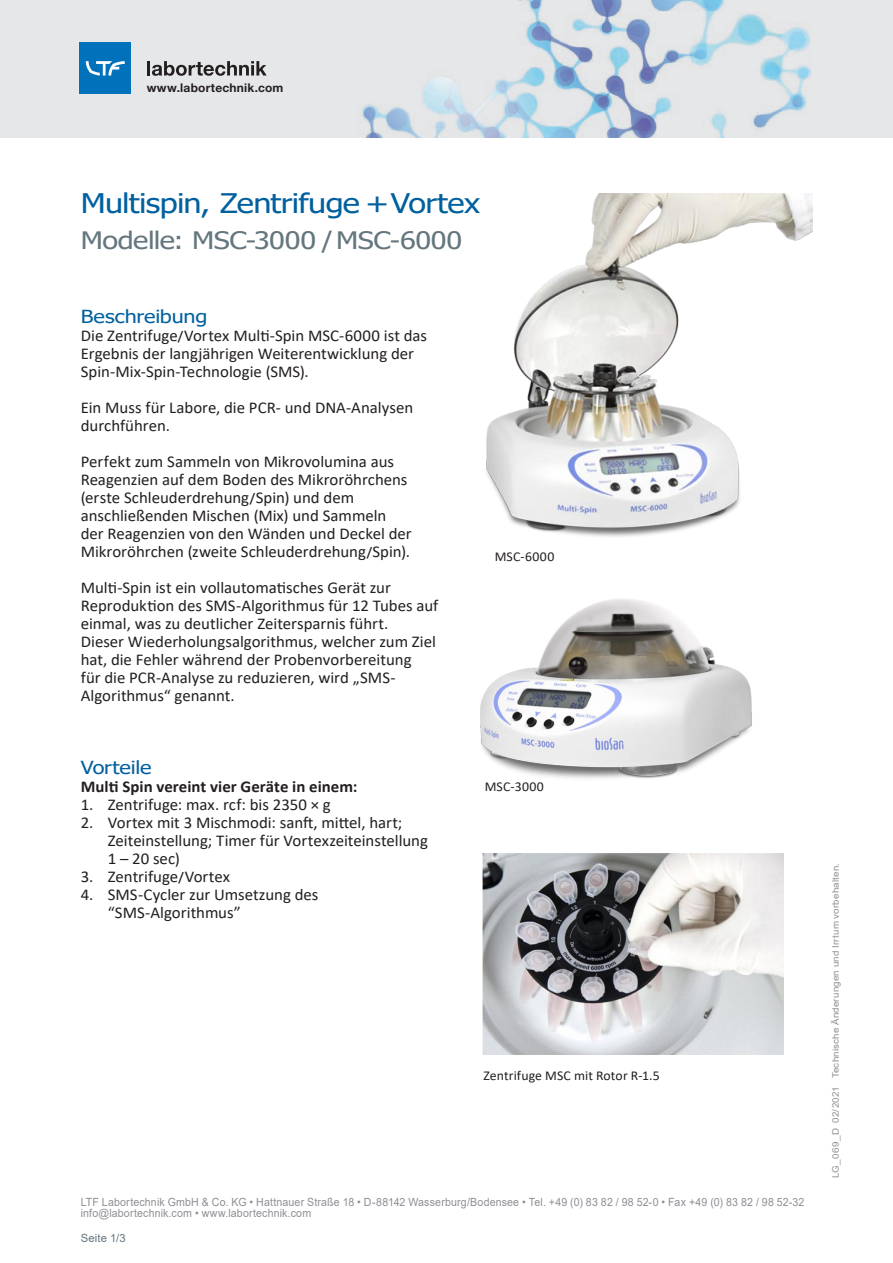
<style>
.page{position:relative;width:893px;height:1263px;background:#fff}
.page>*{position:absolute;margin:0;border:0;box-sizing:border-box;transform-origin:0 0}
.Headline{font:27px "Tahoma";letter-spacing:-.02em;color:#00609f;scale:1.2 1}
.Headline-2{font:24px "Tahoma";letter-spacing:-.015em;color:#64767e;scale:1.2 1}
.Subline{font:18px "Tahoma";letter-spacing:-.005em;color:#00609f;scale:1.2 1}
.Body{font:18px "Tahoma";letter-spacing:-.01em;color:#00609f;scale:1.2 1}
.Body-2{font:16.5px/18px "Calibri";color:#231f20}
.Body-3{font:700 16.5px "Calibri";color:#231f20}
.Bildlegende{font:13.5px "Calibri";letter-spacing:.01em;color:#231f20}
.t1{font:700 12px "Helvetica Neue LT Std";letter-spacing:.015em;color:#231f20}
.Adresse_LTF{font:11.25px "Arial";letter-spacing:.015em;color:#8d8f94;scale:.94 1}
.t2{font:11.25px "Arial";letter-spacing:.015em;color:#64767e}
.Prospekt-Nr{font:9px "Arial";letter-spacing:.02em;color:#8d8f94;scale:1.08 1}
</style>
<div class="page">
<div style="left:0;top:0;width:893px;height:137px;background:#e6e7e9"></div>
<img style="left:362px;top:0;width:448px;height:137px">
<hr style="left:147px;top:61px;width:3px;height:15px;background:#231f20">
<svg style="left:152px;top:61px;width:115px;height:15px"></svg>
<div style="left:80px;top:43px;width:51px;height:51px;background:#0072bc"></div>
<svg style="left:86px;top:61px;width:39px;height:15px"></svg>
<img style="left:486px;top:193px;width:326px;height:344px">
<img style="left:480px;top:599px;width:272px;height:180px">
<img style="left:482px;top:854px;width:301px;height:200px">
<p class="t1" style="left:147px;top:80px;width:138px">www.labortechnik.com</p>
<p class="Headline" style="left:81px;top:185px;width:334px">Multispin, Zentrifuge + Vortex</p>
<p class="Headline-2" style="left:81px;top:224px;width:319px">Modelle: MSC-3000 / MSC-6000</p>
<p class="Subline" style="left:81px;top:305px;width:107px">Beschreibung</p>
<p class="Body-2" style="left:81px;top:326px;width:348px">Die Zentrifuge/Vortex Multi-Spin MSC-6000 ist das<br>Ergebnis der langjährigen Weiterentwicklung der</p>
<p class="Body-2" style="left:81px;top:362px;width:230px">Spin-Mix-Spin-Technologie (SMS).</p>
<p class="Body-2" style="left:81px;top:398px;width:334px">Ein Muss für Labore, die PCR- und DNA-Analysen durchführen.</p>
<p class="Body-2" style="left:81px;top:452px;width:333px">Perfekt zum Sammeln von Mikrovolumina aus Reagenzien auf dem Boden des Mikroröhrchens (erste Schleuderdrehung/Spin) und dem anschließenden Mischen (Mix) und Sammeln der Reagenzien von den Wänden und Deckel der Mikroröhrchen (zweite Schleuderdrehung/Spin).</p>
<p class="Body-2" style="left:81px;top:578px;width:359px">Multi-Spin ist ein vollautomatisches Gerät zur<br>Reproduktion des SMS-Algorithmus für 12 Tubes auf einmal, was zu deutlicher Zeitersparnis führt.</p>
<p class="Body-2" style="left:81px;top:632px;width:357px">Dieser Wiederholungsalgorithmus, welcher zum Ziel hat, die Fehler während der Probenvorbereitung<br>für die PCR-Analyse zu reduzieren, wird „SMS-Algorithmus“ genannt.</p>
<p class="Bildlegende" style="left:495px;top:547px;width:61px">MSC-6000</p>
<p class="Body" style="left:81px;top:755px;width:60px">Vorteile</p>
<p class="Body-3" style="left:81px;top:775px;width:278px">Multi Spin vereint vier Geräte in einem:</p>
<p class="Body-2" style="left:81px;top:795px;width:251px">1. Zentrifuge: max. rcf: bis 2350 × g</p>
<p class="Body-2" style="left:108px;top:813px;width:322px;text-indent:-27px">2. Vortex mit 3 Mischmodi: sanft, mittel, hart;<br>Zeiteinstellung; Timer für Vortexzeiteinstellung<br>1 – 20 sec)</p>
<p class="Body-2" style="left:81px;top:867px;width:151px">3. Zentrifuge/Vortex</p>
<p class="Body-2" style="left:108px;top:885px;width:212px;text-indent:-27px">4. SMS-Cycler zur Umsetzung des “SMS-Algorithmus”</p>
<p class="Bildlegende" style="left:485px;top:777px;width:61px">MSC-3000</p>
<p class="Bildlegende" style="left:483px;top:1066px;width:178px">Zentrifuge MSC mit Rotor R-1.5</p>
<p class="Adresse_LTF" style="left:81px;top:1194px;width:771px">LTF Labortechnik GmbH &amp; Co. KG • Hattnauer Straße 18 • D-88142 Wasserburg/Bodensee • Tel. +49 (0) 83 82 / 98 52-0 • Fax +49 (0) 83 82 / 98 52-32</p>
<p class="Adresse_LTF" style="left:81px;top:1206px;width:247px">info@labortechnik.com • www.labortechnik.com</p>
<p class="t2" style="left:81px;top:1230px;width:46px">Seite 1/3</p>
<p class="Prospekt-Nr" style="left:830px;top:1178px;width:293px;rotate:-90deg">LG_069_D 02/2021 Technische Änderungen und Irrtum vorbehalten.</p>
</div>
